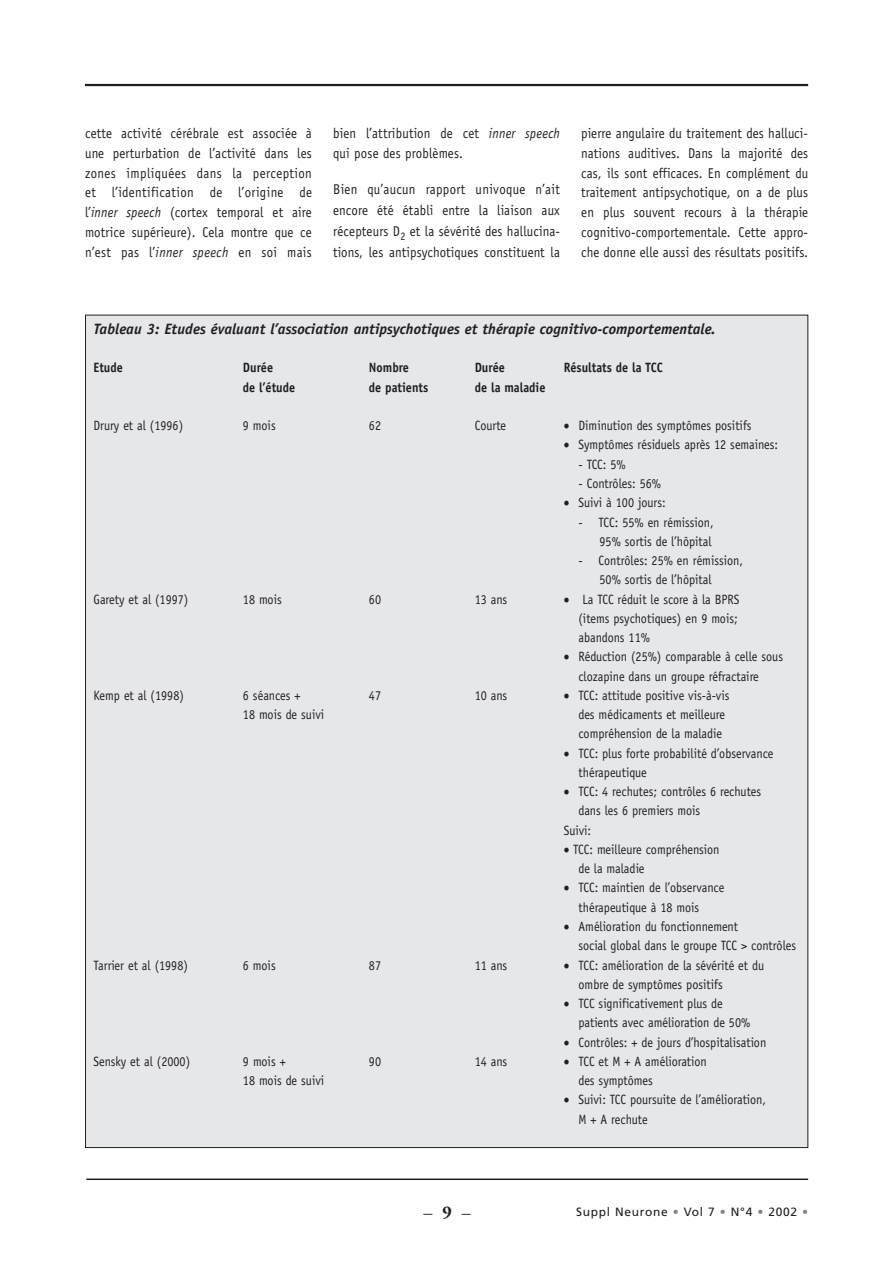
<style>
.page{position:relative;width:893px;height:1263px;background:#fff}
.page>*{position:absolute;margin:0;border:0;box-sizing:border-box;transform-origin:0 0}
.t1{font:18px "Adobe Garamond";color:#231f20}
.t2{font:italic 700 15px "Officina Sans";color:#231f20}
.t3{font:14.25px/19.8px "Officina Sans";letter-spacing:.01em;color:#231f20;text-align:justify;scale:.9 1}
.t4{font:13.5px/19.2px "Officina Sans";color:#231f20;scale:.9 1}
.t5{font:700 13.5px "Officina Sans";color:#231f20;scale:.9 1}
.t6{font:12px "Frutiger";letter-spacing:.055em;color:#231f20}
.s1{font-style:italic}
.s2{font-weight:700}
.s3{color:#808285}
</style>
<div class="page">
<hr style="left:86px;top:1179px;width:722px;height:1px;background:#231f20">
<hr style="left:85px;top:84px;width:723px;height:2px;background:#231f20">
<div style="left:85px;top:315px;width:722px;height:833px;background:#e6e7e9"></div>
<p class="t3" style="left:85px;top:124px;width:253px">cette activité cérébrale est associée à une perturbation de l’activité dans les zones impliquées dans la perception et l’identification de l’origine de l’<span class="s1">inner speech</span> (cortex temporal et aire motrice supérieure). Cela montre que ce n’est pas l’<span class="s1">inner speech</span> en soi mais</p>
<p class="t3" style="left:333px;top:124px;width:253px;line-height:20.2px">bien l’attribution de cet <span class="s1">inner speech </span>qui pose des problèmes.</p>
<p class="t3" style="left:333px;top:180px;width:253px;line-height:21px">Bien qu’aucun rapport univoque n’ait encore été établi entre la liaison aux récepteurs D<sub>2</sub> et la sévérité des hallucina&shy;tions, les antipsychotiques constituent la</p>
<p class="t3" style="left:581px;top:124px;width:253px">pierre angulaire du traitement des halluci&shy;nations auditives. Dans la majorité des cas, ils sont efficaces. En complément du traitement antipsychotique, on a de plus en plus souvent recours à la thérapie cognitivo-comportementale. Cette appro&shy;che donne elle aussi des résultats positifs.</p>
<p class="t2" style="left:93px;top:323px;width:623px">Tableau 3: Etudes évaluant l’association antipsychotiques et thérapie cognitivo-comportementale.</p>
<p class="t5" style="left:93px;top:363px;width:34px">Etude</p>
<p class="t5" style="left:243px;top:363px;width:35px">Durée</p>
<p class="t5" style="left:369px;top:363px;width:46px">Nombre</p>
<p class="t5" style="left:474px;top:363px;width:35px">Durée</p>
<p class="t5" style="left:563px;top:363px;width:112px">Résultats de la TCC</p>
<p class="t5" style="left:243px;top:382px;width:59px">de l’étude</p>
<p class="t5" style="left:369px;top:382px;width:67px">de patients</p>
<p class="t5" style="left:474px;top:382px;width:80px">de la maladie</p>
<p class="t4" style="left:93px;top:417px;width:101px">Drury et al (1996)</p>
<p class="t4" style="left:243px;top:417px;width:38px">9 mois</p>
<p class="t4" style="left:369px;top:417px;width:15px">62</p>
<p class="t4" style="left:474px;top:417px;width:36px">Courte</p>
<p class="t4" style="left:563px;top:417px;width:210px">• Diminution des symptômes positifs</p>
<p class="t4" style="left:563px;top:436px;width:240px">• Symptômes résiduels après 12 semaines:</p>
<p class="t4" style="left:578px;top:456px;width:54px">- TCC: 5%</p>
<p class="t4" style="left:578px;top:475px;width:93px">- Contrôles: 56%</p>
<p class="t4" style="left:563px;top:494px;width:115px">• Suivi à 100 jours:</p>
<p class="t4" style="left:578px;top:513px;width:152px;text-align:right">- TCC: 55% en rémission,<br>95% sortis de l’hôpital</p>
<p class="t4" style="left:599px;top:552px;width:161px;text-indent:-21px">- Contrôles: 25% en rémission,<br>50% sortis de l’hôpital</p>
<p class="t4" style="left:93px;top:591px;width:107px">Garety et al (1997)</p>
<p class="t4" style="left:243px;top:591px;width:45px">18 mois</p>
<p class="t4" style="left:369px;top:591px;width:15px">60</p>
<p class="t4" style="left:474px;top:591px;width:38px">13 ans</p>
<p class="t4" style="left:578px;top:591px;width:180px;text-indent:-15px">• La TCC réduit le score à la BPRS (items psychotiques) en 9 mois; abandons 11%</p>
<p class="t4" style="left:578px;top:648px;width:229px;text-indent:-15px">• Réduction (25%) comparable à celle sous clozapine dans un groupe réfractaire</p>
<p class="t4" style="left:93px;top:687px;width:102px">Kemp et al (1998)</p>
<p class="t4" style="left:243px;top:687px;width:66px">6 séances +</p>
<p class="t4" style="left:369px;top:687px;width:15px">47</p>
<p class="t4" style="left:474px;top:687px;width:38px">10 ans</p>
<p class="t4" style="left:563px;top:687px;width:186px">• TCC: attitude positive vis-à-vis</p>
<p class="t4" style="left:243px;top:706px;width:92px">18 mois de suivi</p>
<p class="t4" style="left:578px;top:706px;width:164px">des médicaments et meilleure compréhension de la maladie</p>
<p class="t4" style="left:578px;top:745px;width:218px;text-indent:-15px">• TCC: plus forte probabilité d’observance thérapeutique</p>
<p class="t4" style="left:563px;top:783px;width:221px">• TCC: 4 rechutes; contrôles 6 rechutes</p>
<p class="t4" style="left:578px;top:802px;width:137px">dans les 6 premiers mois</p>
<p class="t4" style="left:563px;top:822px;width:32px">Suivi:</p>
<p class="t4" style="left:578px;top:841px;width:158px;text-indent:-15px">• TCC: meilleure compréhension de la maladie</p>
<p class="t4" style="left:578px;top:879px;width:163px;text-indent:-15px">• TCC: maintien de l’observance thérapeutique à 18 mois</p>
<p class="t4" style="left:578px;top:918px;width:243px;text-indent:-15px">• Amélioration du fonctionnement<br>social global dans le groupe TCC &gt; contrôles</p>
<p class="t4" style="left:93px;top:956px;width:106px">Tarrier et al (1998)</p>
<p class="t4" style="left:243px;top:956px;width:38px">6 mois</p>
<p class="t4" style="left:369px;top:956px;width:15px">87</p>
<p class="t4" style="left:474px;top:956px;width:38px">11 ans</p>
<p class="t4" style="left:578px;top:956px;width:208px;text-indent:-15px">• TCC: amélioration de la sévérité et du ombre de symptômes positifs</p>
<p class="t4" style="left:578px;top:995px;width:192px;text-indent:-15px">• TCC significativement plus de patients avec amélioration de 50%</p>
<p class="t4" style="left:563px;top:1034px;width:226px">• Contrôles: + de jours d’hospitalisation</p>
<p class="t4" style="left:93px;top:1053px;width:109px">Sensky et al (2000)</p>
<p class="t4" style="left:243px;top:1053px;width:49px">9 mois +</p>
<p class="t4" style="left:369px;top:1053px;width:15px">90</p>
<p class="t4" style="left:474px;top:1053px;width:38px">14 ans</p>
<p class="t4" style="left:563px;top:1053px;width:160px">• TCC et M + A amélioration</p>
<p class="t4" style="left:243px;top:1072px;width:92px">18 mois de suivi</p>
<p class="t4" style="left:578px;top:1072px;width:84px">des symptômes</p>
<p class="t4" style="left:578px;top:1091px;width:210px;text-indent:-15px">• Suivi: TCC poursuite de l’amélioration,<br>M + A rechute</p>
<h1 class="t1" style="left:423px;top:1205px;width:49px">– <span class="s2">9</span> –</h1>
<p class="t6" style="left:576px;top:1207px;width:233px">Suppl Neurone <span class="s3">•</span> Vol 7 <span class="s3">•</span> N°4 <span class="s3">•</span> 2002 <span class="s3">•</span></p>
</div>
